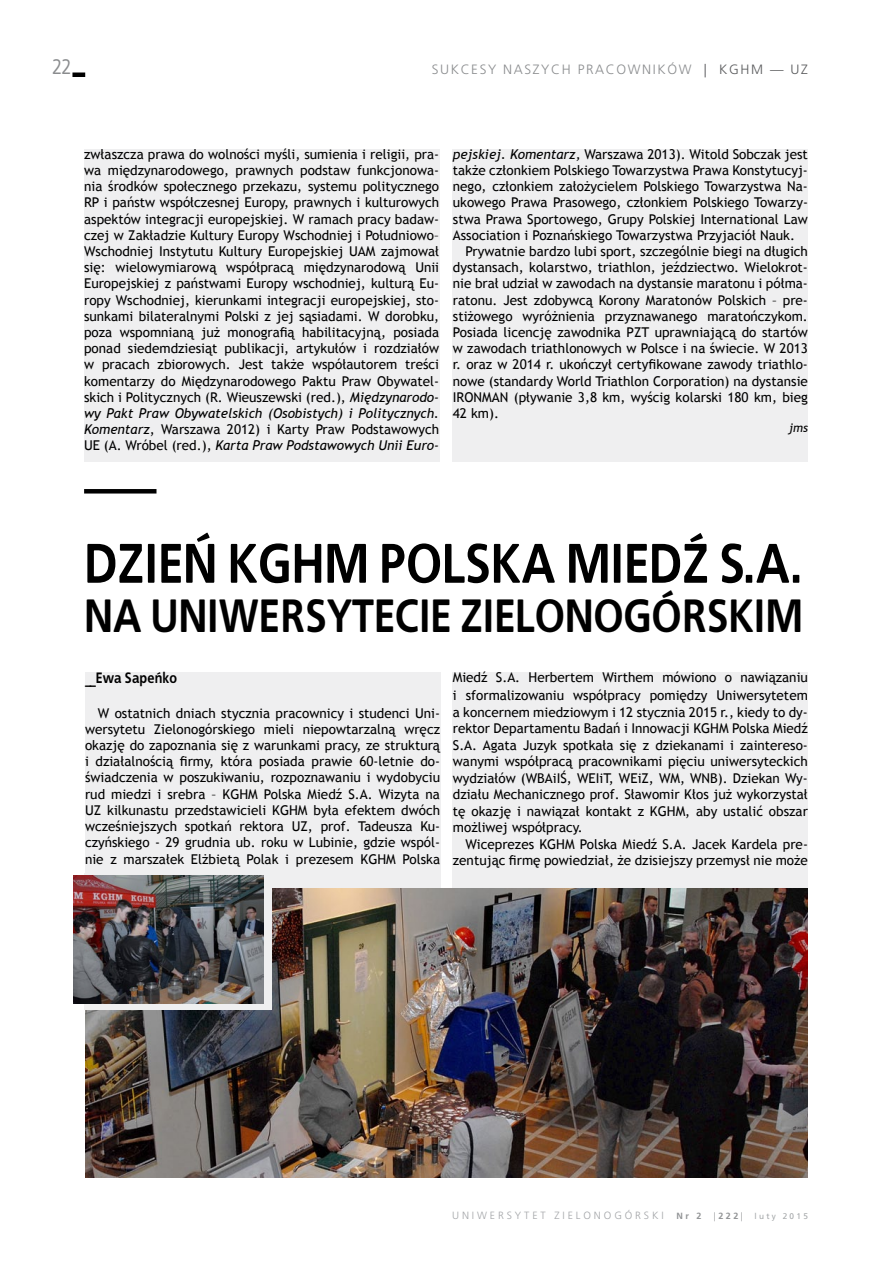
<style>
.page{position:relative;width:893px;height:1263px;background:#fff}
.page>*{position:absolute;margin:0;border:0;box-sizing:border-box;transform-origin:0 0}
.t1{font:700 55.5px "EFN Bureau OT";letter-spacing:-.01em;color:#000}
.t2{font:700 46.5px "EFN Bureau OT";letter-spacing:-.01em;color:#000}
.t3{font:21px "EFN Bureau OT";color:#8a8c8e}
.t4{font:700 15px "EFN Bureau OT";color:#000}
.t5{font:13.5px/16.2px "Trebuchet MS";color:#000;text-align:justify}
.t6{font:300 13.5px "Frutiger LT Pro";color:#8a8c8e}
.t7{font:300 13.5px "Frutiger LT Pro";letter-spacing:.12em;color:#58595b}
.t8{font:italic 12px "Trebuchet MS";color:#000}
.t9{font:300 10.5px "Frutiger LT Pro";letter-spacing:.275em;color:#a3a5a8}
.t10{font:700 9px "Frutiger LT Pro";color:#939597}
.t11{font:8.25px "Frutiger LT Pro";letter-spacing:.275em;color:#a4a7a9}
.s1{font-style:italic}
.s2{font-weight:700;font-size:9px;color:#939597}
.s3{font-weight:300}
</style>
<div class="page">
<div style="left:72px;top:72px;width:13px;height:5px;background:#000"></div>
<div style="left:84px;top:149px;width:355px;height:312px;background:#efeff0"></div>
<div style="left:453px;top:149px;width:355px;height:312px;background:#efeff0"></div>
<div style="left:85px;top:672px;width:355px;height:506px;background:#efeff0"></div>
<hr style="left:84px;top:489px;width:72px;height:4px;background:#000">
<div style="left:453px;top:672px;width:355px;height:506px;background:#efeff0"></div>
<img style="left:85px;top:889px;width:723px;height:289px">
<div style="left:84px;top:873px;width:188px;height:136px;background:#efeff0"></div>
<img style="left:73px;top:875px;width:191px;height:128px">
<h3 class="t3" style="left:52px;top:55px;width:20px">22</h3>
<p class="t6" style="left:432px;top:61px;width:11px">SUKCESY</p>
<p class="t6" style="left:503px;top:61px;width:11px">NASZYCH</p>
<p class="t6" style="left:578px;top:61px;width:12px">PRACOWNIKÓW</p>
<p class="t7" style="left:704px;top:61px;width:106px">| KGHM — UZ</p>
<p class="t5" style="left:84px;top:146px;width:357px">zwłaszcza prawa do wolności myśli, sumienia i religii, pra&shy;wa międzynarodowego, prawnych podstaw funkcjonowa&shy;nia środków społecznego przekazu, systemu politycznego RP i państw współczesnej Europy, prawnych i kulturowych aspektów integracji europejskiej. W ramach pracy badaw&shy;czej w Zakładzie Kultury Europy Wschodniej i Południowo– Wschodniej Instytutu Kultury Europejskiej UAM zajmował się: wielowymiarową współpracą międzynarodową Unii Europejskiej z państwami Europy wschodniej, kulturą Eu&shy;ropy Wschodniej, kierunkami integracji europejskiej, sto&shy;sunkami bilateralnymi Polski z jej sąsiadami. W dorobku, poza wspomnianą już monografią habilitacyjną, posiada ponad siedemdziesiąt publikacji, artykułów i rozdziałów w pracach zbiorowych. Jest także współautorem treści komentarzy do Międzynarodowego Paktu Praw Obywatel&shy;skich i Politycznych (R. Wieuszewski (red.), <span class="s1">Międzynarodo&shy;wy Pakt Praw Obywatelskich (Osobistych) i Politycznych.<br>Komentarz</span>, Warszawa 2012) i Karty Praw Podstawowych UE (A. Wróbel (red.), <span class="s1">Karta Praw Podstawowych Unii Euro-</span></p>
<p class="t5" style="left:453px;top:146px;width:357px"><span class="s1">pejskiej. Komentarz,</span> Warszawa 2013). Witold Sobczak jest</p>
<p class="t5" style="left:453px;top:162px;width:357px">także członkiem Polskiego Towarzystwa Prawa Konstytucyj-</p>
<p class="t5" style="left:453px;top:178px;width:357px">nego, członkiem założycielem Polskiego Towarzystwa Na-</p>
<p class="t5" style="left:453px;top:195px;width:357px">ukowego Prawa Prasowego, członkiem Polskiego Towarzy-</p>
<p class="t5" style="left:453px;top:211px;width:357px">stwa Prawa Sportowego, Grupy Polskiej International Law</p>
<p class="t5" style="left:453px;top:227px;width:344px">Association i Poznańskiego Towarzystwa Przyjaciół Nauk.</p>
<p class="t5" style="left:466px;top:243px;width:344px">Prywatnie bardzo lubi sport, szczególnie biegi na długich</p>
<p class="t5" style="left:453px;top:259px;width:357px">dystansach, kolarstwo, triathlon, jeździectwo. Wielokrot-</p>
<p class="t5" style="left:453px;top:276px;width:357px">nie brał udział w zawodach na dystansie maratonu i półma-</p>
<p class="t5" style="left:453px;top:292px;width:357px">ratonu. Jest zdobywcą Korony Maratonów Polskich – pre-</p>
<p class="t5" style="left:453px;top:308px;width:357px">stiżowego wyróżnienia przyznawanego maratończykom.</p>
<p class="t5" style="left:453px;top:324px;width:357px">Posiada licencję zawodnika PZT uprawniającą do startów</p>
<p class="t5" style="left:453px;top:340px;width:357px">w zawodach triathlonowych w Polsce i na świecie. W 2013</p>
<p class="t5" style="left:453px;top:357px;width:357px">r. oraz w 2014 r. ukończył certyfikowane zawody triathlo-</p>
<p class="t5" style="left:453px;top:373px;width:357px">nowe (standardy World Triathlon Corporation) na dystansie</p>
<p class="t5" style="left:453px;top:389px;width:357px">IRONMAN (pływanie 3,8 km, wyścig kolarski 180 km, bieg</p>
<p class="t5" style="left:453px;top:405px;width:48px">42 km).</p>
<p class="t8" style="left:789px;top:421px;width:21px">jms</p>
<h1 class="t1" style="left:84px;top:529px;width:720px">DZIEŃ KGHM POLSKA MIEDŹ S.A.</h1>
<h2 class="t2" style="left:84px;top:587px;width:721px">NA UNIWERSYTECIE ZIELONOGÓRSKIM</h2>
<p class="t5" style="left:453px;top:669px;width:357px;line-height:16.6px">Miedź S.A. Herbertem Wirthem mówiono o nawiązaniu i sformalizowaniu współpracy pomiędzy Uniwersytetem a koncernem miedziowym i 12 stycznia 2015 r., kiedy to dy&shy;rektor Departamentu Badań i Innowacji KGHM Polska Miedź S.A. Agata Juzyk spotkała się z dziekanami i zaintereso&shy;wanymi współpracą pracownikami pięciu uniwersyteckich wydziałów (WBAiIŚ, WEIiT, WEiZ, WM, WNB). Dziekan Wy&shy;działu Mechanicznego prof. Sławomir Kłos już wykorzystał tę okazję i nawiązał kontakt z KGHM, aby ustalić obszar możliwej współpracy.</p>
<p class="t5" style="left:453px;top:836px;width:357px;text-align:right">Wiceprezes KGHM Polska Miedź S.A. Jacek Kardela pre&shy;zentując firmę powiedział, że dzisiejszy przemysł nie może</p>
<p class="t4" style="left:85px;top:669px;width:94px">__ EWA SAPEŃKO</p>
<p class="t5" style="left:85px;top:705px;width:357px;text-indent:13px">W ostatnich dniach stycznia pracownicy i studenci Uni&shy;wersytetu Zielonogórskiego mieli niepowtarzalną wręcz okazję do zapoznania się z warunkami pracy, ze strukturą i działalnością firmy, która posiada prawie 60-letnie do&shy;świadczenia w poszukiwaniu, rozpoznawaniu i wydobyciu rud miedzi i srebra – KGHM Polska Miedź S.A. Wizyta na UZ kilkunastu przedstawicieli KGHM była efektem dwóch wcześniejszych spotkań rektora UZ, prof. Tadeusza Ku&shy;czyńskiego - 29 grudnia ub. roku w Lubinie, gdzie wspól&shy;nie z marszałek Elżbietą Polak i prezesem KGHM Polska</p>
<p class="t9" style="left:452px;top:1209px;width:251px">UNIWERSYTET ZIELONOGÓRSKI <span class="s2">Nr 2</span></p>
<p class="t10" style="left:714px;top:1211px;width:30px"><span class="s3">|</span>222<span class="s3">|</span></p>
<p class="t11" style="left:754px;top:1211px;width:55px">luty 2015</p>
</div>
